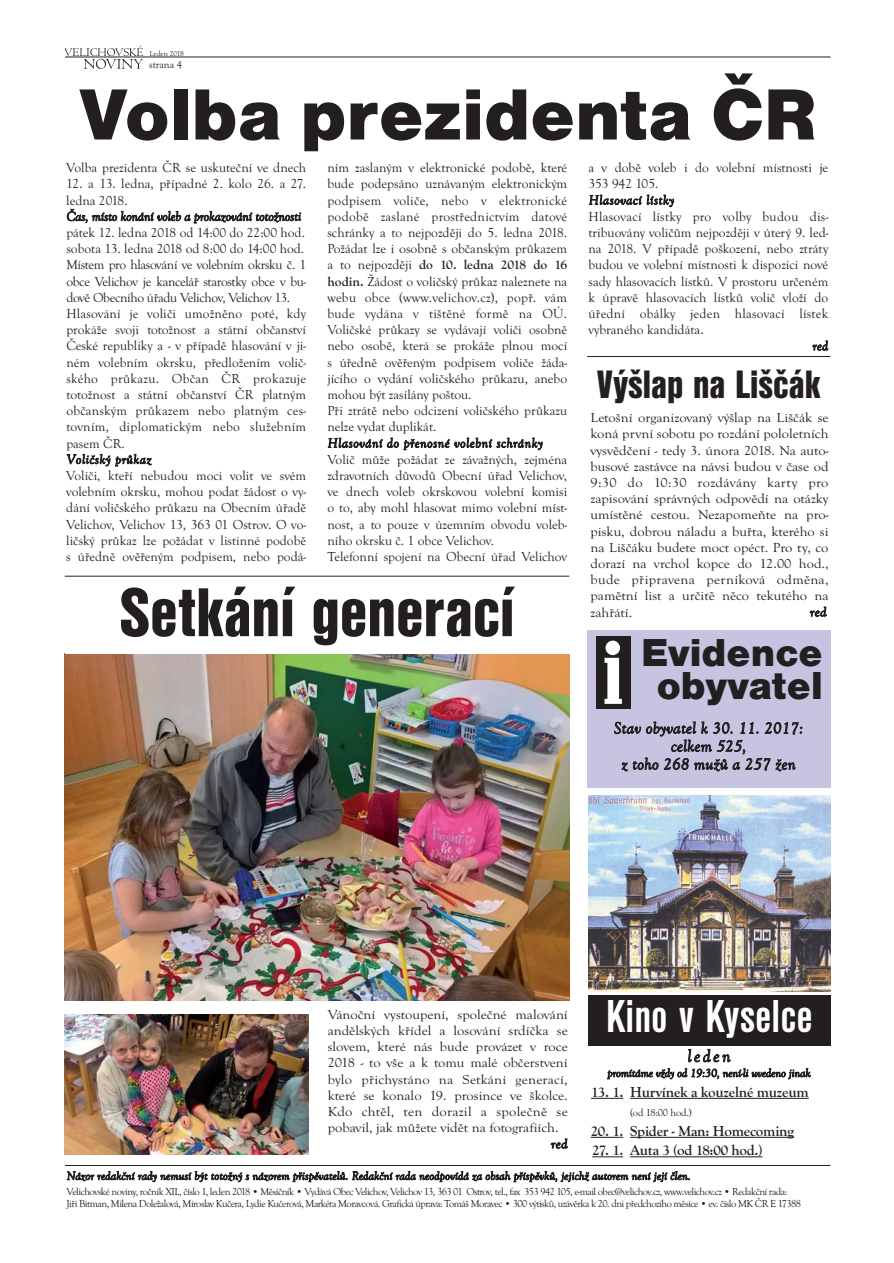
<style>
.page{position:relative;width:894px;height:1263px;background:#fff}
.page>*{position:absolute;margin:0;border:0;box-sizing:border-box;transform-origin:0 0}
.t1{font:75px "Nimbus San DEE Blac";color:#231f20}
.t2{font:71.7px "Nimbus San DEE Blac Cond";color:#231f20}
.t3{font:700 condensed 48px "Nimbus San DEE";color:#fff}
.t4{font:41.25px "Nimbus San DEE Blac Cond";color:#231f20}
.t5{font:40.35px/32.2px "Nimbus San DEE Blac";color:#231f20;text-align:center}
.t6{font:italic 18px "Goudy Old Sty TEE";letter-spacing:.14em;color:#231f20}
.t7{font:italic 16.5px/18px "Goudy Old Sty TEE";letter-spacing:.025em;color:#231f20;text-align:center}
.t8{font:700 15px "Goudy Old Sty TEE";letter-spacing:-.015em;color:#231f20}
.t9{font:13.5px/16.2px "Goudy Old Sty TEE";color:#231f20}
.t10{font:13.5px/16.2px "Goudy Old Sty TEE";color:#231f20;text-align:justify;scale:1.07 1}
.t11{font:italic 13.5px "Goudy Old Sty TEE";letter-spacing:.05em;color:#231f20}
.t12{font:italic 13.5px "Goudy Old Sty TEE";color:#231f20}
.t13{font:italic 13.5px "Goudy Old Sty TEE";letter-spacing:.05em;color:#231f20;scale:1.07 1}
.t14{font:italic 12px "Goudy Old Sty TEE";letter-spacing:.015em;color:#231f20}
.t15{font:10.5px/12.6px "Goudy Old Sty TEE";letter-spacing:-.05em;color:#231f20}
.t16{font:7.5px "Goudy Old Sty TEE";color:#231f20}
.s1{font-weight:700}
</style>
<div class="page">
<hr style="left:65px;top:57px;width:765px;height:1px;background:#231f20">
<svg style="left:65px;top:46px;width:78px;height:23px"></svg>
<img style="left:588px;top:795px;width:242px;height:196px">
<svg style="left:591px;top:1098px;width:32px;height:1px"></svg>
<svg style="left:630px;top:1098px;width:26px;height:1px"></svg>
<hr style="left:656px;top:1098px;width:52px;height:1px;background:#231f20">
<svg style="left:708px;top:1098px;width:21px;height:1px"></svg>
<hr style="left:729px;top:1098px;width:53px;height:1px;background:#231f20">
<svg style="left:782px;top:1098px;width:27px;height:1px"></svg>
<svg style="left:591px;top:1137px;width:32px;height:1px"></svg>
<hr style="left:630px;top:1137px;width:164px;height:1px;background:#231f20">
<svg style="left:592px;top:1156px;width:31px;height:1px"></svg>
<svg style="left:630px;top:1156px;width:23px;height:1px"></svg>
<hr style="left:653px;top:1156px;width:49px;height:1px;background:#231f20">
<hr style="left:702px;top:1156px;width:61px;height:1px;background:#231f20">
<hr style="left:65px;top:1165px;width:765px;height:1px;background:#231f20">
<div style="left:588px;top:995px;width:242px;height:51px;background:#231f20"></div>
<div style="left:587px;top:630px;width:243px;height:158px;background:#c7c4e2"></div>
<div style="left:596px;top:636px;width:34px;height:73px;background:#231f20"></div>
<svg style="left:605px;top:641px;width:17px;height:63px"></svg>
<img style="left:65px;top:654px;width:504px;height:346px">
<img style="left:64px;top:1015px;width:244px;height:139px">
<hr style="left:587px;top:356px;width:243px;height:1px;background:#231f20">
<hr style="left:65px;top:576px;width:504px;height:1px;background:#231f20">
<p class="t16" style="left:150px;top:50px;width:36px">Leden 2018</p>
<p class="t15" style="left:149px;top:59px;width:34px">strana 4</p>
<h1 class="t1" style="left:80px;top:85px;width:738px">Volba prezidenta ČR</h1>
<p class="t9" style="left:66px;top:160px;width:241px">Volba prezidenta ČR se uskuteční ve dnech</p>
<p class="t9" style="left:66px;top:177px;width:241px">12. a 13. ledna, případné 2. kolo 26. a 27. ledna 2018.</p>
<p class="t12" style="left:67px;top:211px;width:236px">Čas, místo konání voleb a prokazování totožnosti</p>
<p class="t9" style="left:66px;top:225px;width:241px">pátek 12. ledna 2018 od 14:00 do 22:00 hod. sobota 13. ledna 2018 od 8:00 do 14:00 hod.<br>Místem pro hlasování ve volebním okrsku č. 1 obce Velichov je kancelář starostky obce v bu&shy;dově Obecního úřadu Velichov, Velichov 13.<br>Hlasování je voliči umožněno poté, kdy prokáže svoji totožnost a státní občanství České republiky a - v případě hlasování v ji&shy;ném volebním okrsku, předložením volič&shy;ského průkazu. Občan ČR prokazuje totožnost a státní občanství ČR platným občanským průkazem nebo platným ces&shy;tovním, diplomatickým nebo služebním pasem ČR.</p>
<p class="t11" style="left:67px;top:454px;width:86px">Voličský průkaz</p>
<p class="t9" style="left:66px;top:468px;width:241px;text-align:justify">Voliči, kteří nebudou moci volit ve svém volebním okrsku, mohou podat žádost o vy&shy;dání voličského průkazu na Obecním úřadě Velichov, Velichov 13, 363 01 Ostrov. O vo&shy;ličský průkaz lze požádat v listinné podobě s úředně ověřeným podpisem, nebo podá-</p>
<p class="t9" style="left:327px;top:160px;width:241px">ním zaslaným v elektronické podobě, které bude podepsáno uznávaným elektronickým podpisem voliče, nebo v elektronické podobě zaslané prostřednictvím datové schránky a to nejpozději do 5. ledna 2018.<br>Požádat lze i osobně s občanským průkazem a to nejpozději <span class="s1">do 10. ledna 2018 do 16 hodin.</span> Žádost o voličský průkaz naleznete na webu obce (www.velichov.cz), popř. vám bude vydána v tištěné formě na OÚ.<br>Voličské průkazy se vydávají voliči osobně nebo osobě, která se prokáže plnou mocí s úředně ověřeným podpisem voliče žáda&shy;jícího o vydání voličského průkazu, anebo mohou být zasílány poštou.<br>Při ztrátě nebo odcizení voličského průkazu nelze vydat duplikát.</p>
<p class="t11" style="left:328px;top:438px;width:217px">Hlasování do přenosné volební schránky</p>
<p class="t9" style="left:327px;top:452px;width:241px">Volič může požádat ze závažných, zejména zdravotních důvodů Obecní úřad Velichov, ve dnech voleb okrskovou volební komisi o to, aby mohl hlasovat mimo volební míst&shy;nost, a to pouze v územním obvodu voleb&shy;ního okrsku č. 1 obce Velichov.<br>Telefonní spojení na Obecní úřad Velichov</p>
<h2 class="t2" style="left:120px;top:584px;width:396px">Setkání generací</h2>
<p class="t9" style="left:588px;top:160px;width:241px">a v době voleb i do volební místnosti je<br>353 942 105.</p>
<p class="t11" style="left:589px;top:195px;width:87px">Hlasovací lístky</p>
<p class="t9" style="left:588px;top:209px;width:241px;text-align:justify">Hlasovací lístky pro volby budou dis&shy;tribuovány voličům nejpozději v úterý 9. led&shy;na 2018. V případě poškození, nebo ztráty budou ve volební místnosti k dispozici nové sady hlasovacích lístků. V prostoru určeném k úpravě hlasovacích lístků volič vloží do úřední obálky jeden hlasovací lístek vybraného kandidáta.</p>
<p class="t11" style="left:813px;top:341px;width:17px">red</p>
<h3 class="t4" style="left:597px;top:368px;width:225px">Výšlap na Liščák</h3>
<p class="t10" style="left:591px;top:410px;width:224px">Letošní organizovaný výšlap na Liščák se koná první sobotu po rozdání pololetních vysvědčení - tedy 3. února 2018. Na auto&shy;busové zastávce na návsi budou v čase od 9:30 do 10:30 rozdávány karty pro zapisování správných odpovědí na otázky umístěné cestou. Nezapomeňte na pro&shy;pisku, dobrou náladu a buřta, kterého si na Liščáku budete moct opéct. Pro ty, co dorazí na vrchol kopce do 12.00 hod., bude připravena perníková odměna, pamětní list a určitě něco tekutého na zahřátí.</p>
<p class="t13" style="left:810px;top:607px;width:17px">red</p>
<h3 class="t5" style="left:641px;top:638px;width:183px">Evidence obyvatel</h3>
<p class="t7" style="left:614px;top:720px;width:191px">Stav obyvatel k 30. 11. 2017: celkem 525,<br>z toho 268 mužů a 257 žen</p>
<p class="t10" style="left:328px;top:1007px;width:226px">Vánoční vystoupení, společné malování andělských křídel a losování srdíčka se slovem, které nás bude provázet v roce 2018 - to vše a k tomu malé občerstvení bylo přichystáno na Setkání generací, které se konalo 19. prosince ve školce.<br>Kdo chtěl, ten dorazil a společně se pobavil, jak můžete vidět na fotografiích.</p>
<p class="t13" style="left:551px;top:1139px;width:17px">red</p>
<h3 class="t3" style="left:606px;top:997px;width:209px">Kino v Kyselce</h3>
<h3 class="t6" style="left:687px;top:1049px;width:45px">leden</h3>
<p class="t14" style="left:607px;top:1069px;width:205px">promítáme vždy od 19:30, není-li uvedeno jinak</p>
<p class="t8" style="left:591px;top:1085px;width:219px">13. 1. Hurvínek a kouzelné muzeum</p>
<p class="t15" style="left:630px;top:1107px;width:63px">(od 18:00 hod.)</p>
<p class="t8" style="left:591px;top:1124px;width:205px">20. 1. Spider - Man: Homecoming</p>
<p class="t8" style="left:592px;top:1143px;width:172px">27. 1. Auta 3 (od 18:00 hod.)</p>
<p class="t14" style="left:67px;top:1171px;width:625px">Názor redakční rady nemusí být totožný s názorem přispěvatelů. Redakční rada neodpovídá za obsah příspěvků, jejichž autorem není její člen.</p>
<p class="t15" style="left:67px;top:1186px;width:736px">Velichovské noviny, ročník XII., číslo 1, leden 2018 • Měsíčník • Vydává Obec Velichov, Velichov 13, 363 01 Ostrov, tel., fax 353 942 105, e-mail obec@velichov.cz, www.velichov.cz • Redakční rada:<br>Jiří Bitman, Milena Doležalová, Miroslav Kučera, Lydie Kučerová, Markéta Moravcová. Grafická úprava: Tomáš Moravec • 300 výtisků, uzávěrka k 20. dni předchozího měsíce • ev. číslo MK ČR E 17388</p>
</div>
